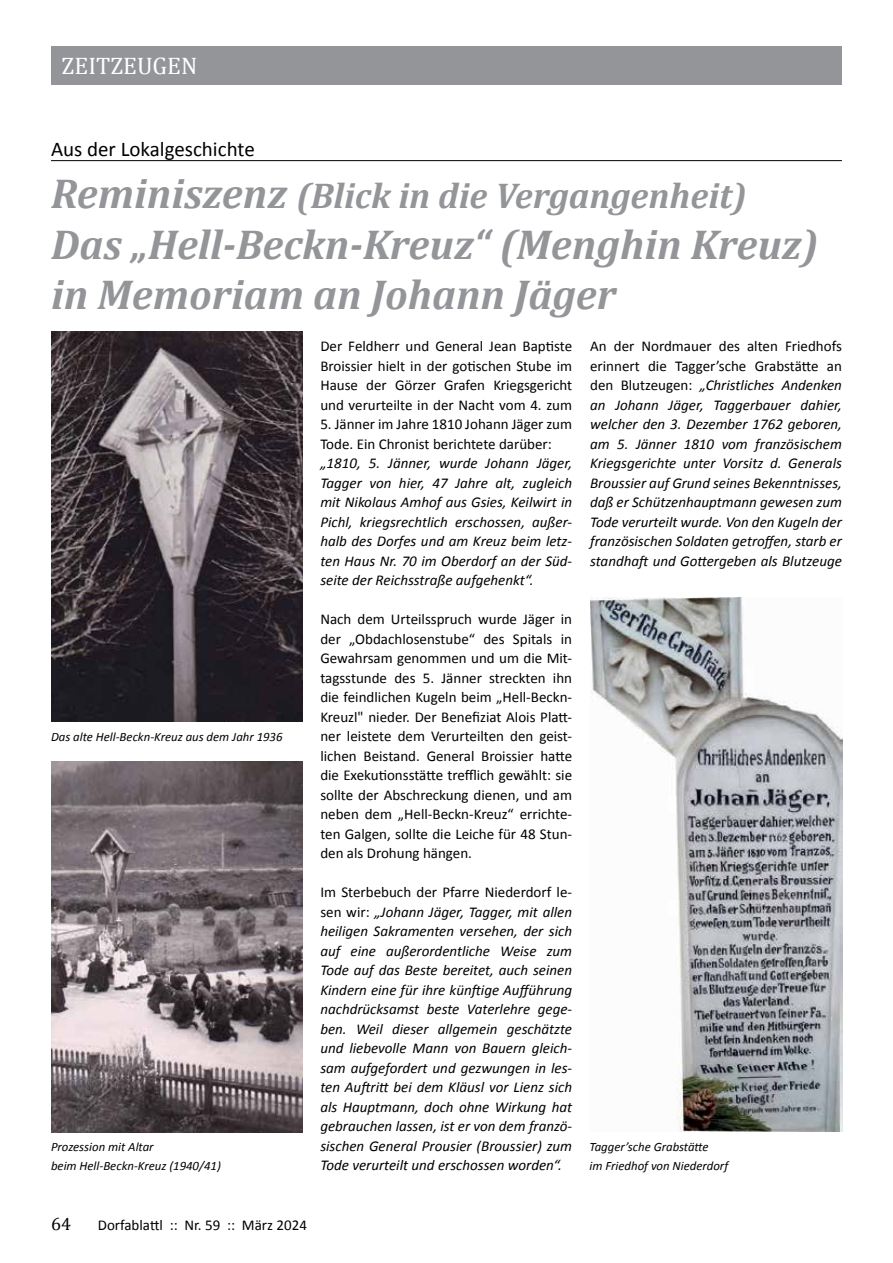
<style>
.page{position:relative;width:893px;height:1263px;background:#fff}
.page>*{position:absolute;margin:0;border:0;box-sizing:border-box;transform-origin:0 0}
.t1{font:italic 700 42px/50.4px "Cambria";color:#939598}
.t2{font:italic 700 36px "Cambria";color:#939598}
.t3{font:24px "Cambria";color:#fff}
.t4{font:21px "Calibri";color:#000}
.t5{font:18px "Cambria";color:#000}
.t6{font:italic 15px/19.5px "Calibri";color:#000;text-align:justify}
.t7{font:15px/19.5px "Calibri";color:#000;text-align:justify}
.t8{font:italic 12.75px/19.5px "Calibri";color:#000}
.s1{font-size:42px}
.s2{font-style:normal}
</style>
<div class="page">
<div style="left:51px;top:46px;width:791px;height:39px;background:#939598"></div>
<hr style="left:51px;top:160px;width:791px;height:1px;background:#000">
<img style="left:590px;top:597px;width:252px;height:534px">
<img style="left:51px;top:332px;width:252px;height:390px">
<img style="left:51px;top:762px;width:252px;height:370px">
<h3 class="t3" style="left:62px;top:52px;width:137px">ZEITZEUGEN</h3>
<h3 class="t4" style="left:51px;top:136px;width:205px">Aus der Lokalgeschichte</h3>
<h2 class="t2" style="left:51px;top:171px;width:697px"><span class="s1">Reminiszenz</span> (Blick in die Vergangenheit)</h2>
<h1 class="t1" style="left:51px;top:218px;width:769px">Das „Hell-Beckn-Kreuz“ (Menghin Kreuz) in Memoriam an Johann Jäger</h1>
<p class="t7" style="left:320px;top:336px;width:253px">Der Feldherr und General Jean Baptiste Broissier hielt in der gotischen Stube im Hause der Görzer Grafen Kriegsgericht und verurteilte in der Nacht vom 4. zum</p>
<p class="t7" style="left:320px;top:414px;width:253px">5. Jänner im Jahre 1810 Johann Jäger zum<br>Tode. Ein Chronist berichtete darüber:</p>
<p class="t6" style="left:320px;top:453px;width:253px">„1810, 5. Jänner, wurde Johann Jäger, Tagger von hier, 47 Jahre alt, zugleich mit Nikolaus Amhof aus Gsies, Keilwirt in Pichl, kriegsrechtlich erschossen, außer&shy;halb des Dorfes und am Kreuz beim letz&shy;ten Haus Nr. 70 im Oberdorf an der Süd&shy;seite der Reichsstraße aufgehenkt“.</p>
<p class="t7" style="left:320px;top:609px;width:253px">Nach dem Urteilsspruch wurde Jäger in der „Obdachlosenstube“ des Spitals in Gewahrsam genommen und um die Mit&shy;tagsstunde des 5. Jänner streckten ihn die feindlichen Kugeln beim „Hell-Beckn-Kreuzl" nieder. Der Benefiziat Alois Platt&shy;ner leistete dem Verurteilten den geist&shy;lichen Beistand. General Broissier hatte die Exekutionsstätte trefflich gewählt: sie sollte der Abschreckung dienen, und am neben dem „Hell-Beckn-Kreuz“ errichte&shy;ten Galgen, sollte die Leiche für 48 Stun&shy;den als Drohung hängen.</p>
<p class="t6" style="left:320px;top:882px;width:253px"><span class="s2">Im Sterbebuch der Pfarre Niederdorf le&shy;sen wir:</span> „Johann Jäger, Tagger, mit allen heiligen Sakramenten versehen, der sich auf eine außerordentliche Weise zum Tode auf das Beste bereitet, auch seinen Kindern eine für ihre künftige Aufführung nachdrücksamst beste Vaterlehre gege&shy;ben. Weil dieser allgemein geschätzte und liebevolle Mann von Bauern gleich&shy;sam aufgefordert und gezwungen in les&shy;ten Auftritt bei dem Kläusl vor Lienz sich als Hauptmann, doch ohne Wirkung hat gebrauchen lassen, ist er von dem franzö&shy;sischen General Prousier (Broussier) zum Tode verurteilt und erschossen worden“.</p>
<p class="t6" style="left:590px;top:336px;width:253px"><span class="s2">An der Nordmauer des alten Friedhofs erinnert die Tagger’sche Grabstätte an den Blutzeugen:</span> „Christliches Andenken an Johann Jäger, Taggerbauer dahier, welcher den 3. Dezember 1762 geboren, am 5. Jänner 1810 vom französischem Kriegsgerichte unter Vorsitz d. Generals Broussier auf Grund seines Bekenntnisses, daß er Schützenhauptmann gewesen zum Tode verurteilt wurde. Von den Kugeln der französischen Soldaten getroffen, starb er standhaft und Gottergeben als Blutzeuge</p>
<p class="t8" style="left:51px;top:727px;width:233px">Das alte Hell-Beckn-Kreuz aus dem Jahr 1936</p>
<p class="t8" style="left:590px;top:1136px;width:140px">Tagger’sche Grabstätte<br>im Friedhof von Niederdorf</p>
<p class="t8" style="left:51px;top:1136px;width:171px">Prozession mit Altar<br>beim Hell-Beckn-Kreuz (1940/41)</p>
<p class="t5" style="left:51px;top:1213px;width:21px">64</p>
<p class="t7" style="left:98px;top:1215px;width:211px">Dorfablattl :: Nr. 59 :: März 2024</p>
</div>
